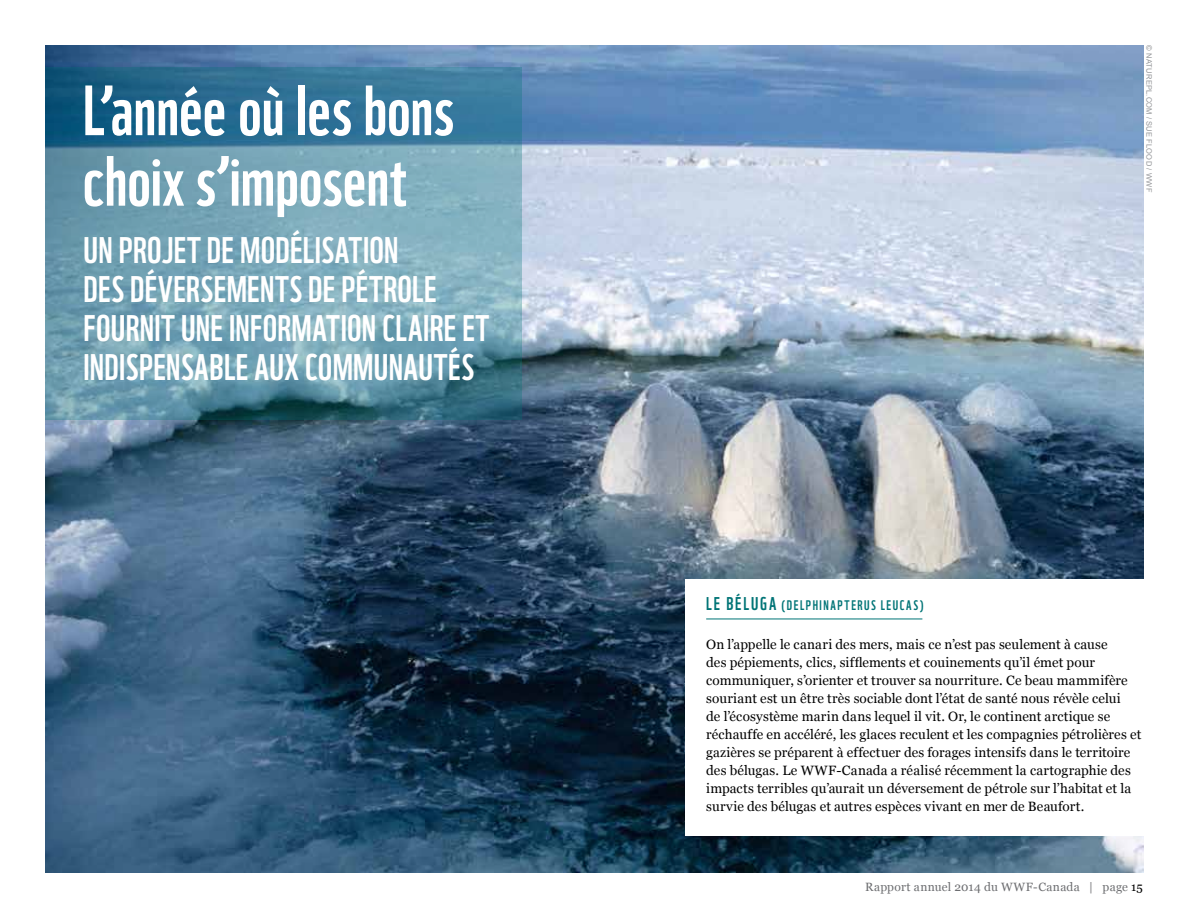
<style>
.page{position:relative;width:1188px;height:918px;background:#fff}
.page>*{position:absolute;margin:0;border:0;box-sizing:border-box;transform-origin:0 0}
.t1{font:69px/70.5px "WWF";color:#fff}
.t2{font:36px/39px "WWF";letter-spacing:.01em;color:#fff}
.t3{font:13.5px/18px "Georgia";letter-spacing:.01em;color:#000}
.t4{font:13.5px "WWF";letter-spacing:.12em;color:#007476}
.t5{font:12px "Georgia";letter-spacing:.025em;color:#6d6e71}
.t6{font:7.5px "Arial";letter-spacing:.04em;color:#939598}
.s1{font-size:18px}
.s2{color:#000}
</style>
<div class="page">
<img style="left:45px;top:45px;width:1098px;height:828px">
<svg style="left:45px;top:67px;width:477px;height:352px;background:#6195aa"></svg>
<div style="left:686px;top:580px;width:486px;height:256px;background:#fff"></div>
<hr style="left:706px;top:619px;width:216px;height:1px;background:#007476">
<h1 class="t1" style="left:83px;top:68px;width:373px">L’année où les bons choix s’imposent</h1>
<h2 class="t2" style="left:84px;top:227px;width:407px">UN PROJET DE MODÉLISATION<br>DES DÉVERSEMENTS DE PÉTROLE<br>FOURNIT UNE INFORMATION CLAIRE ET<br>INDISPENSABLE AUX COMMUNAUTÉS</h2>
<p class="t6" style="left:1154px;top:45px;width:149px;rotate:90deg">© NATUREPL.COM / SUE FLOOD / WWF</p>
<p class="t4" style="left:706px;top:594px;width:219px"><span class="s1">LE BÉLUGA</span> (DELPHINAPTERUS LEUCAS)</p>
<p class="t3" style="left:706px;top:635px;width:437px">On l’appelle le canari des mers, mais ce n’est pas seulement à cause<br>des pépiements, clics, sifflements et couinements qu’il émet pour communiquer, s’orienter et trouver sa nourriture. Ce beau mammifère souriant est un être très sociable dont l’état de santé nous révèle celui<br>de l’écosystème marin dans lequel il vit. Or, le continent arctique se réchauffe en accéléré, les glaces reculent et les compagnies pétrolières et gazières se préparent à effectuer des forages intensifs dans le territoire des bélugas. Le WWF-Canada a réalisé récemment la cartographie des impacts terribles qu’aurait un déversement de pétrole sur l’habitat et la survie des bélugas et autres espèces vivant en mer de Beaufort.</p>
<p class="t5" style="left:865px;top:880px;width:279px">Rapport annuel 2014 du WWF-Canada | page <span class="s2">15</span></p>
</div>
